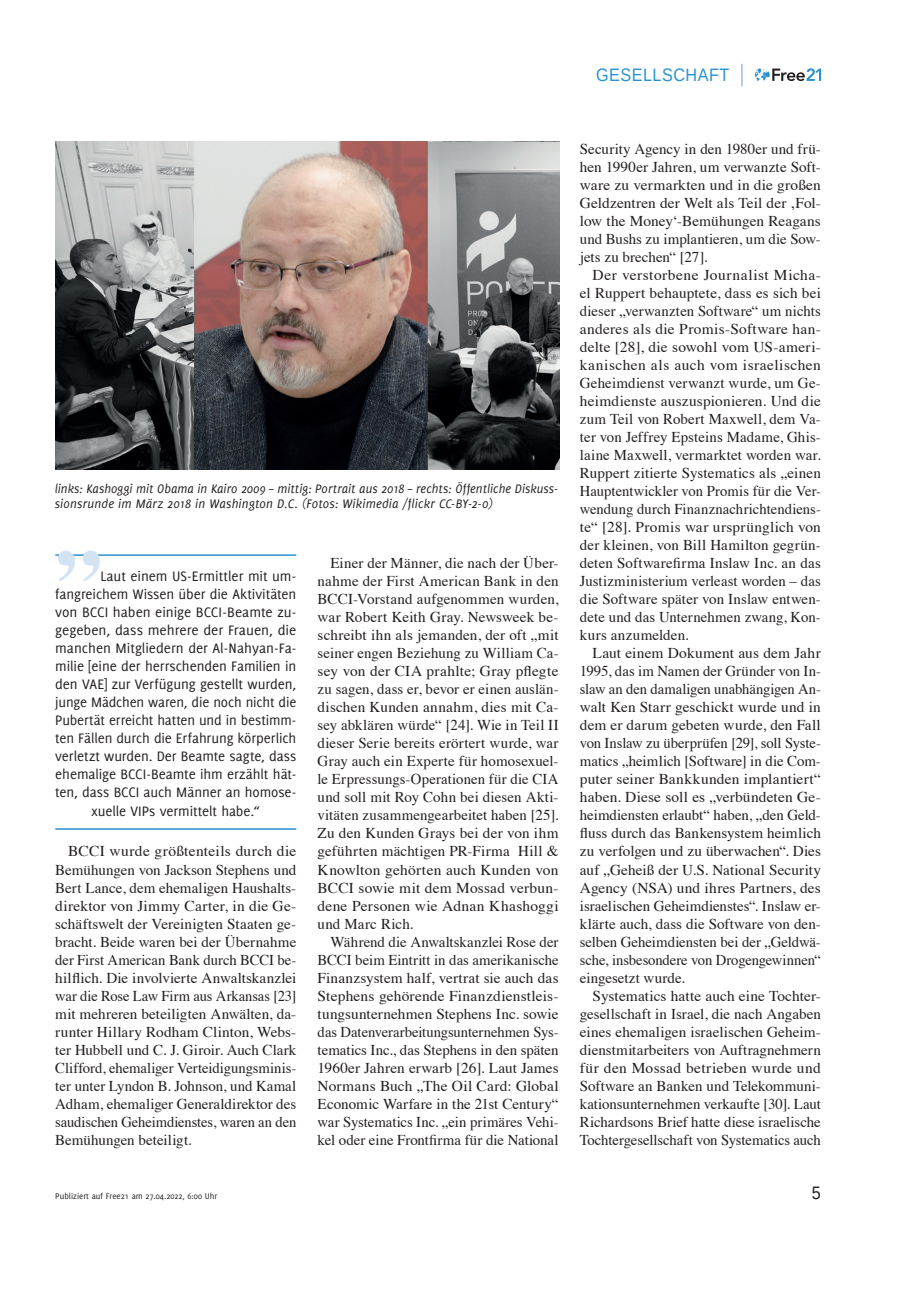
<style>
.page{position:relative;width:906px;height:1289px;background:#fff}
.page>*{position:absolute;margin:0;border:0;box-sizing:border-box;transform-origin:0 0}
.t1{font:700 91.5px "Times";color:#d4e3f4}
.t2{font:18px "Liberation Sans";letter-spacing:.03em;color:#2a92d0;scale:.9 1}
.t3{font:18px "Liberation Sans";color:#231f20;scale:.9 1}
.t4{font:15px/18px "Times";color:#231f20;text-align:justify}
.t5{font:15px "Delicious";letter-spacing:-.005em;color:#231f20}
.t6{font:italic 13.5px/15px "Delicious";letter-spacing:.01em;color:#231f20;scale:.96 1}
.t7{font:9px "Delicious";color:#231f20}
</style>
<div class="page">
<svg style="left:755px;top:68px;width:66px;height:13px"></svg>
<svg style="left:741px;top:64px;width:1px;height:22px"></svg>
<hr style="left:55px;top:554px;width:241px;height:2px;background:#2a92d0">
<hr style="left:55px;top:828px;width:241px;height:1px;background:#2a92d0">
<img style="left:55px;top:141px;width:504px;height:328px">
<p class="t2" style="left:596px;top:63px;width:149px">GESELLSCHAFT</p>
<p class="t6" style="left:55px;top:481px;width:526px">links: Kashoggi mit Obama in Kairo 2009 – mittig: Portrait aus 2018 – rechts: Öffentliche Diskuss&shy;sionsrunde im März 2018 in Washington D.C. (Fotos: Wikimedia /flickr CC-BY-2-0)</p>
<h1 class="t1" style="left:55px;top:446px;width:48px">„</h1>
<p class="t5" style="left:100px;top:568px;width:197px">Laut einem US-Ermittler mit um-</p>
<p class="t5" style="left:55px;top:586px;width:242px">fangreichem Wissen über die Aktivitäten</p>
<p class="t5" style="left:55px;top:604px;width:242px">von BCCI haben einige BCCI-Beamte zu-</p>
<p class="t5" style="left:55px;top:622px;width:242px">gegeben, dass mehrere der Frauen, die</p>
<p class="t5" style="left:55px;top:640px;width:242px">manchen Mitgliedern der Al-Nahyan-Fa-</p>
<p class="t5" style="left:55px;top:658px;width:242px">milie [eine der herrschenden Familien in</p>
<p class="t5" style="left:55px;top:676px;width:242px">den VAE] zur Verfügung gestellt wurden,</p>
<p class="t5" style="left:55px;top:694px;width:242px">junge Mädchen waren, die noch nicht die</p>
<p class="t5" style="left:55px;top:712px;width:242px">Pubertät erreicht hatten und in bestimm-</p>
<p class="t5" style="left:55px;top:730px;width:242px">ten Fällen durch die Erfahrung körperlich</p>
<p class="t5" style="left:55px;top:748px;width:242px">verletzt wurden. Der Beamte sagte, dass</p>
<p class="t5" style="left:55px;top:766px;width:242px">ehemalige BCCI-Beamte ihm erzählt hät-</p>
<p class="t5" style="left:55px;top:784px;width:242px">ten, dass BCCI auch Männer an homose-</p>
<p class="t5" style="left:92px;top:802px;width:170px">xuelle VIPs vermittelt habe.“</p>
<p class="t4" style="left:55px;top:841px;width:242px;text-indent:13px">BCCI wurde größtenteils durch die Bemühungen von Jackson Stephens und Bert Lance, dem ehemaligen Haushalts&shy;direktor von Jimmy Carter, in die Ge&shy;schäftswelt der Vereinigten Staaten ge&shy;bracht. Beide waren bei der Übernahme der First American Bank durch BCCI be&shy;hilflich. Die involvierte Anwaltskanzlei war die Rose Law Firm aus Arkansas [23] mit mehreren beteiligten Anwälten, da&shy;runter Hillary Rodham Clinton, Webs&shy;ter Hubbell und C. J. Giroir. Auch Clark Clifford, ehemaliger Verteidigungsminis&shy;ter unter Lyndon B. Johnson, und Kamal Adham, ehemaliger Generaldirektor des saudischen Geheimdienstes, waren an den Bemühungen beteiligt.</p>
<p class="t4" style="left:317px;top:553px;width:242px;text-indent:13px">Einer der Männer, die nach der Über&shy;nahme der First American Bank in den BCCI-Vorstand aufgenommen wurden, war Robert Keith Gray. Newsweek be&shy;schreibt ihn als jemanden, der oft „mit seiner engen Beziehung zu William Ca&shy;sey von der CIA prahlte; Gray pflegte zu sagen, dass er, bevor er einen auslän&shy;dischen Kunden annahm, dies mit Ca&shy;sey abklären würde“ [24]. Wie in Teil II dieser Serie bereits erörtert wurde, war Gray auch ein Experte für homosexuel&shy;le Erpressungs-Operationen für die CIA und soll mit Roy Cohn bei diesen Akti&shy;vitäten zusammengearbeitet haben [25].<br>Zu den Kunden Grays bei der von ihm geführten mächtigen PR-Firma Hill &amp; Knowlton gehörten auch Kunden von BCCI sowie mit dem Mossad verbun&shy;dene Personen wie Adnan Khashoggi und Marc Rich.</p>
<p class="t4" style="left:317px;top:931px;width:242px;text-indent:13px">Während die Anwaltskanzlei Rose der BCCI beim Eintritt in das amerikanische Finanzsystem half, vertrat sie auch das Stephens gehörende Finanzdienstleis&shy;tungsunternehmen Stephens Inc. sowie das Datenverarbeitungsunternehmen Sys&shy;tematics Inc., das Stephens in den späten 1960er Jahren erwarb [26]. Laut James Normans Buch „The Oil Card: Global Economic Warfare in the 21st Century“ war Systematics Inc. „ein primäres Vehi&shy;kel oder eine Frontfirma für die National</p>
<p class="t4" style="left:580px;top:139px;width:242px">Security Agency in den 1980er und frü&shy;hen 1990er Jahren, um verwanzte Soft&shy;ware zu vermarkten und in die großen Geldzentren der Welt als Teil der ‚Fol&shy;low the Money‘-Bemühungen Reagans und Bushs zu implantieren, um die Sow&shy;jets zu brechen“ [27].</p>
<p class="t4" style="left:580px;top:265px;width:242px;text-indent:13px">Der verstorbene Journalist Micha&shy;el Ruppert behauptete, dass es sich bei dieser „verwanzten Software“ um nichts anderes als die Promis-Software han&shy;delte [28], die sowohl vom US-ameri&shy;kanischen als auch vom israelischen Geheimdienst verwanzt wurde, um Ge&shy;heimdienste auszuspionieren. Und die zum Teil von Robert Maxwell, dem Va&shy;ter von Jeffrey Epsteins Madame, Ghis&shy;laine Maxwell, vermarktet worden war.<br>Ruppert zitierte Systematics als „einen Hauptentwickler von Promis für die Ver&shy;wendung durch Finanznachrichtendiens&shy;te“ [28]. Promis war ursprünglich von der kleinen, von Bill Hamilton gegrün&shy;deten Softwarefirma Inslaw Inc. an das Justizministerium verleast worden – das die Software später von Inslaw entwen&shy;dete und das Unternehmen zwang, Kon&shy;kurs anzumelden.</p>
<p class="t4" style="left:580px;top:643px;width:242px;text-indent:13px">Laut einem Dokument aus dem Jahr 1995, das im Namen der Gründer von In&shy;slaw an den damaligen unabhängigen An&shy;walt Ken Starr geschickt wurde und in dem er darum gebeten wurde, den Fall von Inslaw zu überprüfen [29], soll Syste&shy;matics „heimlich [Software] in die Com&shy;puter seiner Bankkunden implantiert“ haben. Diese soll es „verbündeten Ge&shy;heimdiensten erlaubt“ haben, „den Geld&shy;fluss durch das Bankensystem heimlich zu verfolgen und zu überwachen“. Dies auf „Geheiß der U.S. National Security Agency (NSA) und ihres Partners, des israelischen Geheimdienstes“. Inslaw er&shy;klärte auch, dass die Software von den&shy;selben Geheimdiensten bei der „Geldwä&shy;sche, insbesondere von Drogengewinnen“ eingesetzt wurde.</p>
<p class="t4" style="left:580px;top:985px;width:242px;text-indent:13px">Systematics hatte auch eine Tochter&shy;gesellschaft in Israel, die nach Angaben eines ehemaligen israelischen Geheim&shy;dienstmitarbeiters von Auftragnehmern für den Mossad betrieben wurde und Software an Banken und Telekommuni&shy;kationsunternehmen verkaufte [30]. Laut Richardsons Brief hatte diese israelische Tochtergesellschaft von Systematics auch</p>
<p class="t7" style="left:55px;top:1190px;width:163px">Publiziert auf Free21 am 27.04.2022, 6:00 Uhr</p>
<p class="t3" style="left:812px;top:1181px;width:12px">5</p>
</div>
